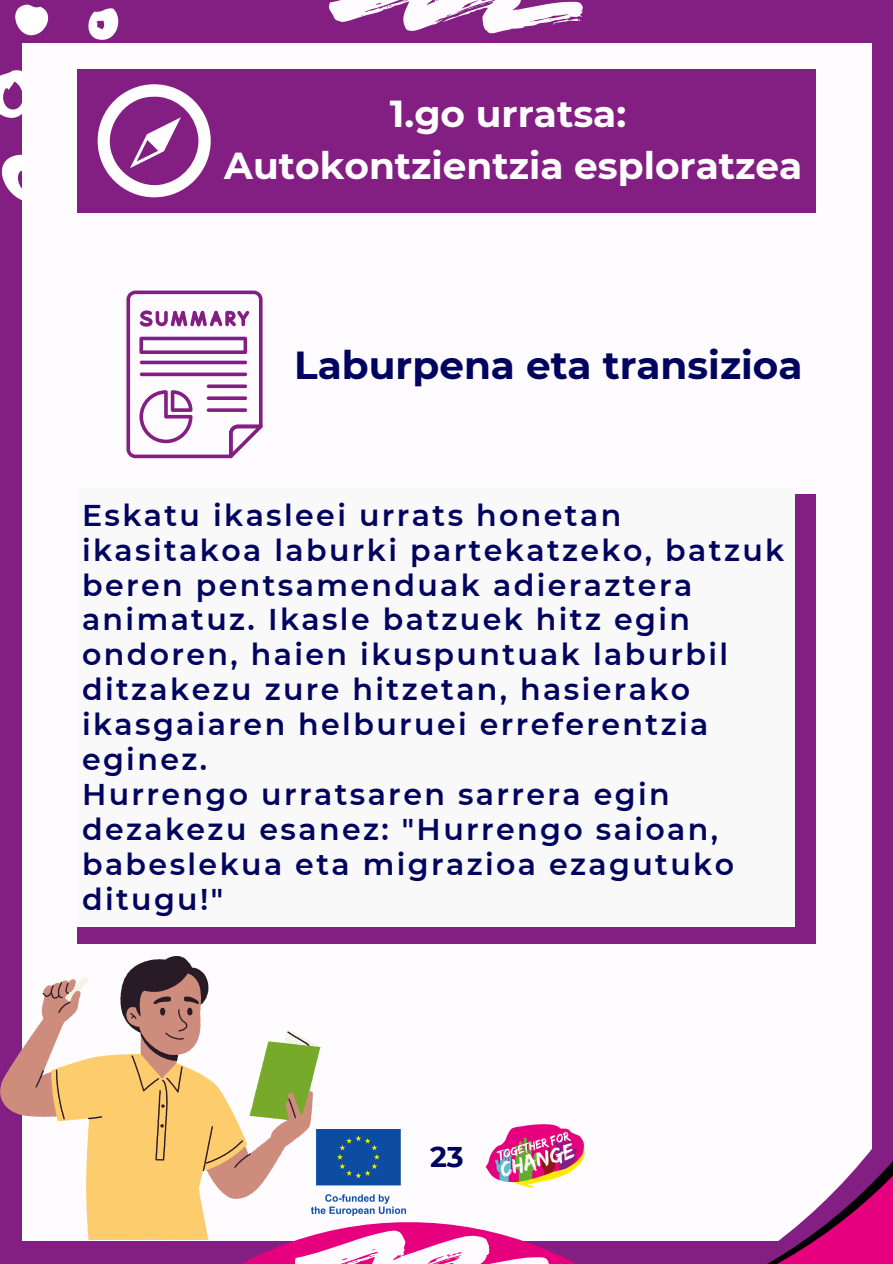
<style>
.page{position:relative;width:893px;height:1264px;background:#fff}
.page>*{position:absolute;margin:0;border:0;box-sizing:border-box;transform-origin:0 0}
.t1{font:700 39px "Montserrat";color:#01045f}
.t2{font:700 37.5px/51.8px "Montserrat";color:#fff;text-align:center}
.t3{font:600 30px/34.8px "Montserrat";letter-spacing:.08em;color:#01045f}
.t4{font:700 28.5px "Montserrat";color:#01045f}
</style>
<div class="page">
<div style="left:0;top:0;width:892px;height:1263px;background:#831f82"></div>
<svg style="left:15px;top:4px;width:34px;height:32px"></svg>
<svg style="left:88px;top:8px;width:31px;height:32px"></svg>
<svg style="left:0;top:64px;width:23px;height:71px"></svg>
<svg style="left:1px;top:152px;width:22px;height:50px"></svg>
<div style="left:23px;top:43px;width:848px;height:1197px;background:#fefcff"></div>
<svg style="left:548px;top:1124px;width:69px;height:139px"></svg>
<svg style="left:329px;top:0;width:253px;height:34px"></svg>
<div style="left:77px;top:69px;width:738px;height:143px;background:#831f82"></div>
<svg style="left:97px;top:84px;width:114px;height:114px"></svg>
<svg style="left:0;top:956px;width:35px;height:283px"></svg>
<svg style="left:51px;top:1041px;width:497px;height:222px"></svg>
<svg style="left:35px;top:956px;width:274px;height:215px"></svg>
<div style="left:77px;top:494px;width:738px;height:449px;background:#831f82"></div>
<div style="left:77px;top:487px;width:717px;height:439px;background:#f9f9f9"></div>
<svg style="left:126px;top:290px;width:137px;height:168px"></svg>
<svg style="left:140px;top:360px;width:107px;height:4px"></svg>
<svg style="left:140px;top:372px;width:107px;height:4px"></svg>
<svg style="left:207px;top:384px;width:40px;height:4px"></svg>
<svg style="left:207px;top:396px;width:40px;height:4px"></svg>
<svg style="left:207px;top:408px;width:40px;height:4px"></svg>
<svg style="left:617px;top:1063px;width:275px;height:200px"></svg>
<p class="t2" style="left:224px;top:88px;width:579px">1.go urratsa:<br>Autokontzientzia esploratzea</p>
<p class="t1" style="left:294px;top:341px;width:509px">Laburpena eta transizioa</p>
<p class="t3" style="left:82px;top:497px;width:703px">Eskatu ikasleei urrats honetan ikasitakoa laburki partekatzeko, batzuk beren pentsamenduak adieraztera animatuz. Ikasle batzuek hitz egin ondoren, haien ikuspuntuak laburbil ditzakezu zure hitzetan, hasierako ikasgaiaren helburuei erreferentzia eginez.<br>Hurrengo urratsaren sarrera egin dezakezu esanez: "Hurrengo saioan, babeslekua eta migrazioa ezagutuko ditugu!"</p>
<p class="t4" style="left:430px;top:1139px;width:35px">23</p>
</div>
